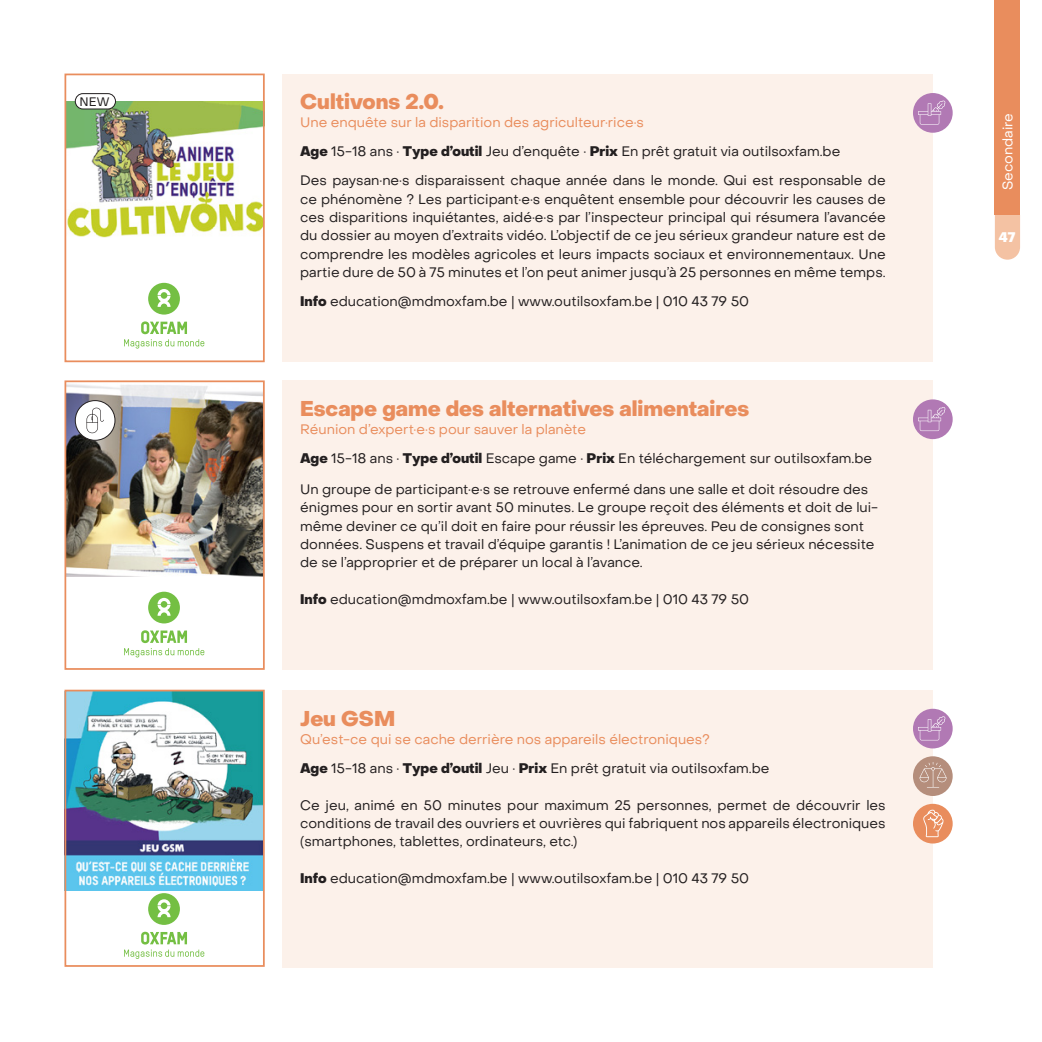
<style>
.page{position:relative;width:1042px;height:1042px;background:#fff}
.page>*{position:absolute;margin:0;border:0;box-sizing:border-box;transform-origin:0 0}
.t1{font:800 21px "Object Sans";color:#e98d5d}
.t2{font:13.65px/18.4px "Object Sans";color:#231f20}
.t3{font:13.65px/28.9px "Object Sans";color:#e98d5d}
.t4{font:13.65px "Object Sans";color:#fff}
.t5{font:800 13.65px "Object Sans";color:#fff}
.t6{font:12.25px "Object Sans";color:#231f20}
.s1{color:#e98d5d}
.s2{font-weight:800}
.s3{font-weight:800;color:#231f20}
.s4{color:#231f20}
</style>
<div class="page">
<svg style="left:995px;top:215px;width:25px;height:45px"></svg>
<div style="left:995px;top:0;width:25px;height:215px;background:#e98d5d"></div>
<img style="left:67px;top:693px;width:195px;height:198px">
<img style="left:67px;top:384px;width:195px;height:193px">
<img style="left:67px;top:101px;width:195px;height:136px">
<div style="left:64px;top:74px;width:201px;height:288px;border:2px solid #e98d5d"></div>
<div style="left:64px;top:690px;width:201px;height:277px;border:2px solid #e98d5d"></div>
<div style="left:64px;top:380px;width:201px;height:290px;border:2px solid #e98d5d"></div>
<div style="left:283px;top:74px;width:650px;height:288px;background:#fcf1ea"></div>
<div style="left:283px;top:380px;width:650px;height:290px;background:#fcf1ea"></div>
<div style="left:283px;top:690px;width:650px;height:277px;background:#fcf1ea"></div>
<div style="left:75px;top:401px;width:40px;height:39px;background:#fff;border-radius:50%"></div>
<div style="left:75px;top:400px;width:40px;height:40px;border:1px solid #231f20;border-radius:50%"></div>
<svg style="left:87px;top:408px;width:17px;height:25px"></svg>
<div style="left:75px;top:94px;width:40px;height:15px;background:#fff;border-radius:8px"></div>
<div style="left:75px;top:93px;width:41px;height:16px;border:1px solid #231f20;border-radius:8px"></div>
<div style="left:913px;top:756px;width:39px;height:40px;background:#b58e7c;border-radius:50%"></div>
<svg style="left:919px;top:762px;width:27px;height:25px"></svg>
<div style="left:913px;top:804px;width:39px;height:39px;background:#e98d5d;border-radius:50%"></div>
<svg style="left:923px;top:809px;width:20px;height:28px"></svg>
<div style="left:913px;top:93px;width:39px;height:40px;background:#b179b4;border-radius:50%"></div>
<svg style="left:918px;top:100px;width:27px;height:25px"></svg>
<div style="left:913px;top:399px;width:39px;height:40px;background:#b179b4;border-radius:50%"></div>
<svg style="left:918px;top:407px;width:27px;height:24px"></svg>
<div style="left:913px;top:709px;width:39px;height:39px;background:#b179b4;border-radius:50%"></div>
<svg style="left:918px;top:716px;width:27px;height:24px"></svg>
<svg style="left:148px;top:283px;width:32px;height:32px"></svg>
<svg style="left:124px;top:321px;width:80px;height:28px"></svg>
<svg style="left:148px;top:592px;width:32px;height:31px"></svg>
<svg style="left:124px;top:630px;width:80px;height:27px"></svg>
<svg style="left:148px;top:893px;width:32px;height:32px"></svg>
<svg style="left:124px;top:932px;width:80px;height:27px"></svg>
<p class="t6" style="left:79px;top:94px;width:32px">NEW</p>
<h1 class="t1" style="left:300px;top:89px;width:145px">Cultivons 2.0.</h1>
<p class="t2" style="left:300px;top:108px;width:587px;line-height:28.9px"><span class="s1">Une enquête sur la disparition des agriculteur·rice·s<br></span><span class="s2">Age</span> 15-18 ans · <span class="s2">Type d’outil</span> Jeu d’enquête · <span class="s2">Prix</span> En prêt gratuit via outilsoxfam.be<br>Des paysan·ne·s disparaissent chaque année dans le monde. Qui est responsable de</p>
<p class="t2" style="left:300px;top:190px;width:587px;text-align:justify">ce phénomène ? Les participant·e·s enquêtent ensemble pour découvrir les causes de ces disparitions inquiétantes, aidé·e·s par l’inspecteur principal qui résumera l’avancée du dossier au moyen d’extraits vidéo. L’objectif de ce jeu sérieux grandeur nature est de comprendre les modèles agricoles et leurs impacts sociaux et environnementaux. Une partie dure de 50 à 75 minutes et l’on peut animer jusqu’à 25 personnes en même temps.</p>
<p class="t2" style="left:300px;top:292px;width:450px"><span class="s2">Info</span> education@mdmoxfam.be | www.outilsoxfam.be | 010 43 79 50</p>
<h1 class="t1" style="left:300px;top:396px;width:451px">Escape game des alternatives alimentaires</h1>
<p class="t2" style="left:300px;top:415px;width:573px;line-height:28.9px"><span class="s1">Réunion d’expert·e·s pour sauver la planète<br></span><span class="s2">Age</span> 15-18 ans · <span class="s2">Type d’outil</span> Escape game · <span class="s2">Prix</span> En téléchargement sur outilsoxfam.be</p>
<p class="t2" style="left:300px;top:480px;width:579px">Un groupe de participant·e·s se retrouve enfermé dans une salle et doit résoudre des énigmes pour en sortir avant 50 minutes. Le groupe reçoit des éléments et doit de lui&shy;même deviner ce qu’il doit en faire pour réussir les épreuves. Peu de consignes sont données. Suspens et travail d’équipe garantis ! L’animation de ce jeu sérieux nécessite de se l’approprier et de préparer un local à l’avance.</p>
<p class="t2" style="left:300px;top:590px;width:450px"><span class="s2">Info</span> education@mdmoxfam.be | www.outilsoxfam.be | 010 43 79 50</p>
<h1 class="t1" style="left:300px;top:705px;width:97px">Jeu GSM</h1>
<p class="t3" style="left:300px;top:725px;width:471px">Qu’est-ce qui se cache derrière nos appareils électroniques?<br><span class="s3">Age</span> <span class="s4">15-18 ans ·</span> <span class="s3">Type d’outil</span> <span class="s4">Jeu ·</span> <span class="s3">Prix</span> <span class="s4">En prêt gratuit via outilsoxfam.be</span></p>
<p class="t2" style="left:300px;top:796px;width:587px;text-align:justify">Ce jeu, animé en 50 minutes pour maximum 25 personnes, permet de découvrir les conditions de travail des ouvriers et ouvrières qui fabriquent nos appareils électroniques (smartphones, tablettes, ordinateurs, etc.)</p>
<p class="t2" style="left:300px;top:869px;width:450px"><span class="s2">Info</span> education@mdmoxfam.be | www.outilsoxfam.be | 010 43 79 50</p>
<p class="t4" style="left:999px;top:190px;width:79px;rotate:-90deg">Secondaire</p>
<p class="t5" style="left:999px;top:229px;width:18px">47</p>
</div>
